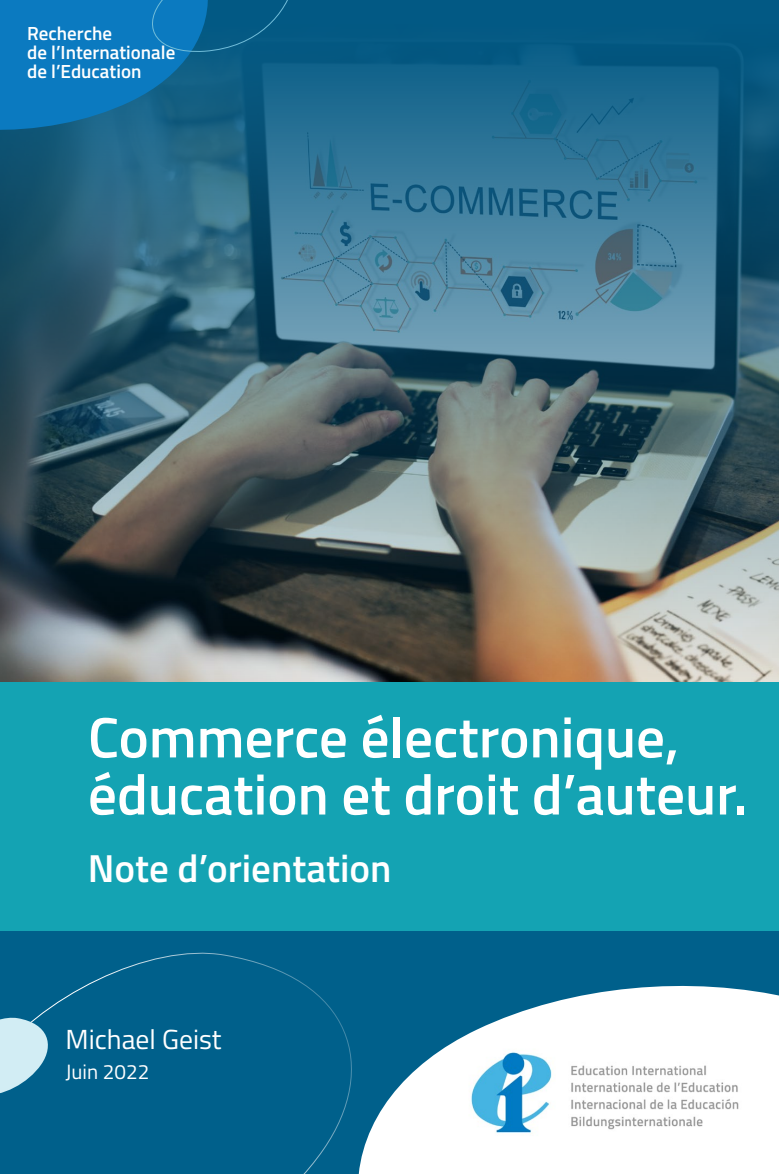
<style>
.page{position:relative;width:779px;height:1174px;background:#fff}
.page>*{position:absolute;margin:0;border:0;box-sizing:border-box;transform-origin:0 0}
.Cover_Title_White{font:600 57px/57px "Titillium";color:#fff}
.Cover_Title_White-2{font:600 39px "Titillium";color:#fff}
.Cover_Date{font:27.6px "Titillium";color:#fff}
.Cover_Date-2{font:20.7px "Titillium";color:#fff}
.t1{font:600 18.9px/18.9px "Titillium Web";color:#fff}
</style>
<div class="page">
<img style="left:0;top:0;width:778px;height:974px">
<div style="left:0;top:942px;width:365px;height:232px;background:#00608b"></div>
<svg style="left:0;top:1016px;width:54px;height:81px"></svg>
<svg style="left:0;top:0;width:295px;height:131px"></svg>
<svg style="left:357px;top:974px;width:421px;height:200px"></svg>
<img style="left:462px;top:1042px;width:316px;height:100px">
<div style="left:0;top:682px;width:778px;height:248px;background:#14a3b3"></div>
<p class="t1" style="left:27px;top:23px;width:149px">Recherche<br>de l’Internationale de l’Education</p>
<p class="Cover_Title_White" style="left:88px;top:706px;width:660px">Commerce électronique, éducation et droit d’auteur.</p>
<p class="Cover_Title_White-2" style="left:88px;top:838px;width:305px">Note d’orientation</p>
<p class="Cover_Date" style="left:66px;top:1019px;width:157px">Michael Geist</p>
<p class="Cover_Date-2" style="left:66px;top:1056px;width:85px">Juin 2022</p>
</div>
